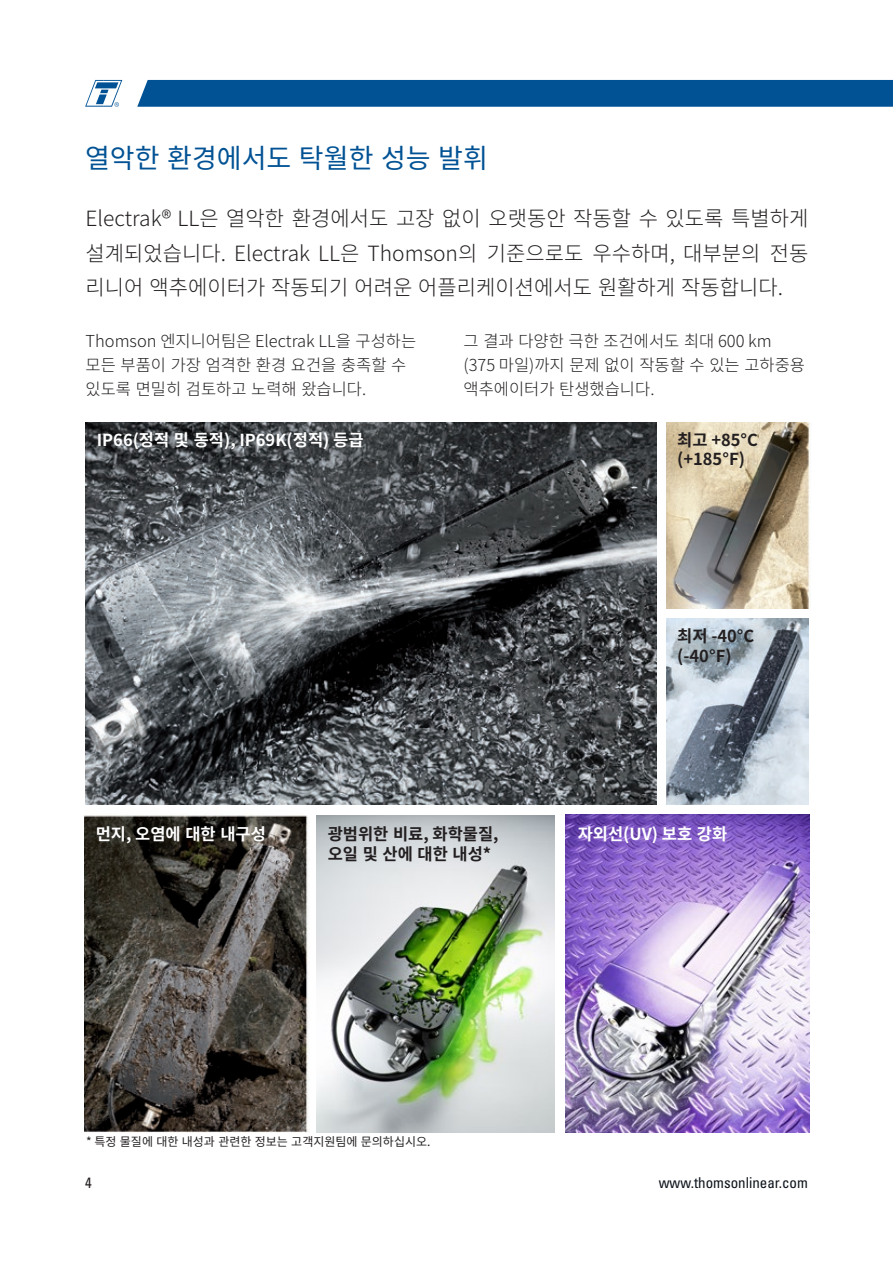
<style>
.page{position:relative;width:893px;height:1263px;background:#fff}
.page>*{position:absolute;margin:0;border:0;box-sizing:border-box;transform-origin:0 0}
.소제목{font:27px "Noto Sans CJ Kkr";color:#005294}
.내용{font:300 21px/34.5px "Noto Sans CJ Kkr";color:#231f20;text-align:justify}
.작은글씨{font:300 16.5px/24px "Noto Sans CJ Kkr";color:#231f20}
.t1{font:700 16.5px/19.8px "Noto Sans CJ Kkr";color:#231f20}
.t2{font:700 16.5px "Noto Sans CJ Kkr";color:#fff}
.t3{font:condensed 15px "Univers LT Std";color:#0c131a}
.t4{font:condensed 15px "Univers LT Std";color:#231f20}
.본문_주석{font:12px "Noto Sans CJ Kkr";color:#231f20}
</style>
<div class="page">
<div style="left:137px;top:80px;width:756px;height:27px;background:#005294"></div>
<svg style="left:85px;top:80px;width:37px;height:27px"></svg>
<img style="left:85px;top:422px;width:572px;height:383px">
<img style="left:85px;top:815px;width:224px;height:317px">
<img style="left:666px;top:618px;width:142px;height:187px">
<img style="left:666px;top:422px;width:144px;height:186px">
<img style="left:317px;top:815px;width:237px;height:317px">
<img style="left:566px;top:814px;width:243px;height:318px">
<p class="소제목" style="left:85px;top:143px;width:404px">열악한 환경에서도 탁월한 성능 발휘</p>
<p class="내용" style="left:86px;top:202px;width:724px">Electrak® LL은 열악한 환경에서도 고장 없이 오랫동안 작동할 수 있도록 특별하게 설계되었습니다. Electrak LL은 Thomson의 기준으로도 우수하며, 대부분의 전동 리니어 액추에이터가 작동되기 어려운 어플리케이션에서도 원활하게 작동합니다.</p>
<p class="작은글씨" style="left:86px;top:330px;width:332px">Thomson 엔지니어팀은 Electrak LL을 구성하는 모든 부품이 가장 엄격한 환경 요건을 충족할 수 있도록 면밀히 검토하고 노력해 왔습니다.</p>
<p class="작은글씨" style="left:464px;top:330px;width:343px">그 결과 다양한 극한 조건에서도 최대 600 km (375 마일)까지 문제 없이 작동할 수 있는 고하중용 액추에이터가 탄생했습니다.</p>
<p class="t2" style="left:97px;top:430px;width:268px">IP66(정적 및 동적), IP69K(정적) 등급</p>
<p class="t1" style="left:677px;top:430px;width:82px">최고 +85°C (+185°F)</p>
<p class="t1" style="left:677px;top:626px;width:79px">최저 -40°C (-40°F)</p>
<p class="t2" style="left:96px;top:825px;width:172px">먼지, 오염에 대한 내구성</p>
<p class="t1" style="left:328px;top:825px;width:172px">광범위한 비료, 화학물질,</p>
<p class="t2" style="left:578px;top:825px;width:151px">자외선(UV) 보호 강화</p>
<p class="t1" style="left:328px;top:844px;width:165px">오일 및 산에 대한 내성*</p>
<p class="본문_주석" style="left:86px;top:1134px;width:346px">* 특정 물질에 대한 내성과 관련한 정보는 고객지원팀에 문의하십시오.</p>
<p class="t4" style="left:85px;top:1173px;width:8px">4</p>
<p class="t3" style="left:659px;top:1173px;width:151px">www.thomsonlinear.com</p>
</div>
